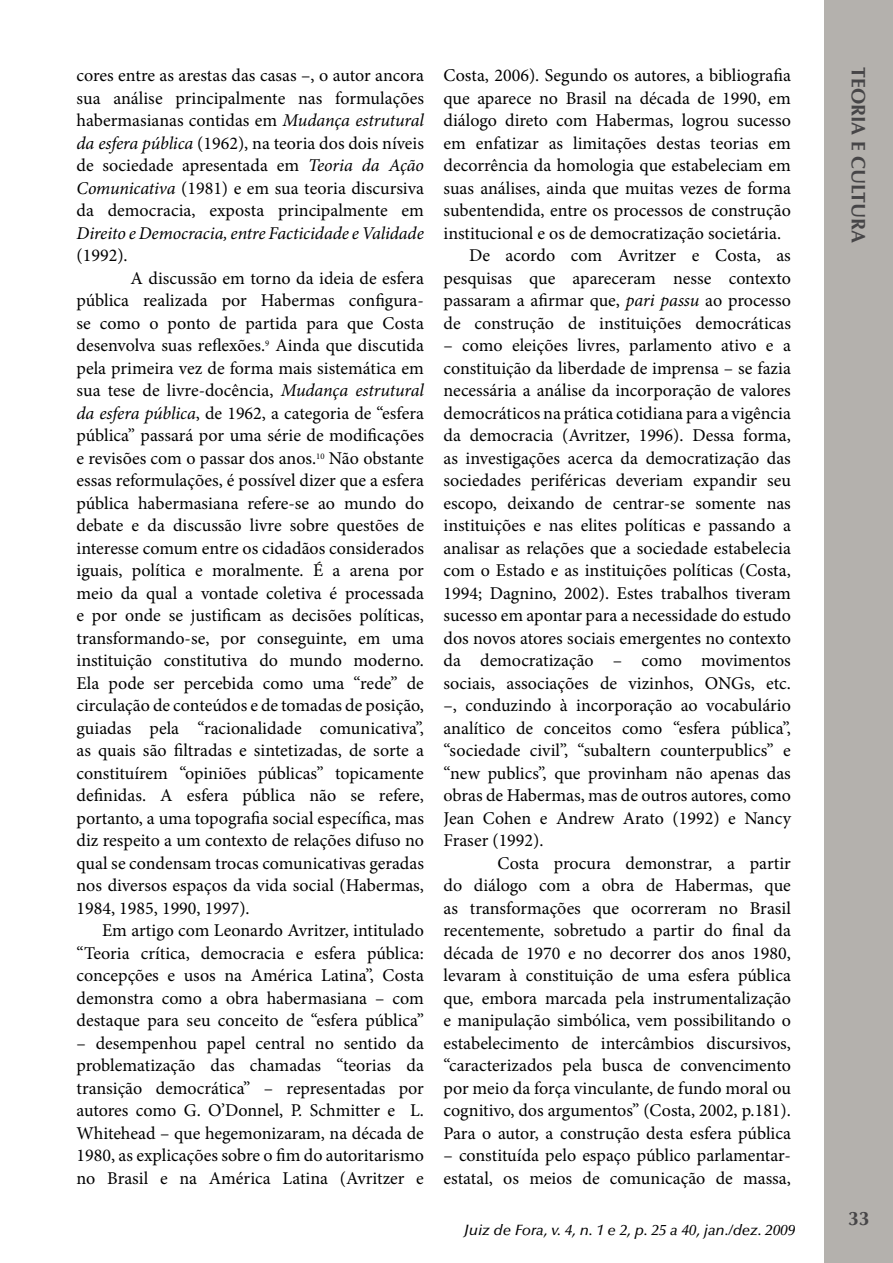
<style>
.page{position:relative;width:893px;height:1263px;background:#fff}
.page>*{position:absolute;margin:0;border:0;box-sizing:border-box;transform-origin:0 0}
.t1{font:700 19.5px "Optima LT Std";color:#464547}
.t2{font:18px/22.5px "Minion Pro";color:#000;text-align:justify}
.t3{font:italic 18px "Minion Pro";letter-spacing:-.005em;color:#000}
.t4{font:italic 500 15px "Optima LT Std";color:#000}
.s1{font-style:italic}
</style>
<div class="page">
<div style="left:825px;top:0;width:68px;height:1263px;background:#b4b1ad"></div>
<p class="t2" style="left:77px;top:64px;width:349px">cores entre as arestas das casas –, o autor ancora sua análise principalmente nas formulações habermasianas contidas em <span class="s1">Mudança estrutural da esfera pública</span> (1962), na teoria dos dois níveis de sociedade apresentada em <span class="s1">Teoria da Ação Comunicativa</span> (1981) e em sua teoria discursiva da democracia, exposta principalmente em</p>
<p class="t3" style="left:77px;top:221px;width:349px">Direito e Democracia, entre Facticidade e Validade</p>
<p class="t2" style="left:77px;top:244px;width:53px">(1992).</p>
<p class="t2" style="left:77px;top:267px;width:349px;text-indent:54px">A discussão em torno da ideia de esfera pública realizada por Habermas configura&shy;se como o ponto de partida para que Costa desenvolva suas reflexões.<sup>9</sup> Ainda que discutida pela primeira vez de forma mais sistemática em sua tese de livre-docência, <span class="s1">Mudança estrutural da esfera pública</span>, de 1962, a categoria de “esfera pública” passará por uma série de modificações e revisões com o passar dos anos.<sup>10</sup> Não obstante essas reformulações, é possível dizer que a esfera pública habermasiana refere-se ao mundo do debate e da discussão livre sobre questões de interesse comum entre os cidadãos considerados iguais, política e moralmente. É a arena por meio da qual a vontade coletiva é processada e por onde se justificam as decisões políticas, transformando-se, por conseguinte, em uma instituição constitutiva do mundo moderno.<br>Ela pode ser percebida como uma “rede” de circulação de conteúdos e de tomadas de posição, guiadas pela “racionalidade comunicativa”, as quais são filtradas e sintetizadas, de sorte a constituírem “opiniões públicas” topicamente definidas. A esfera pública não se refere, portanto, a uma topografia social específica, mas diz respeito a um contexto de relações difuso no qual se condensam trocas comunicativas geradas nos diversos espaços da vida social (Habermas, 1984, 1985, 1990, 1997).</p>
<p class="t2" style="left:77px;top:919px;width:349px;text-indent:26px">Em artigo com Leonardo Avritzer, intitulado “Teoria crítica, democracia e esfera pública: concepções e usos na América Latina”, Costa demonstra como a obra habermasiana – com destaque para seu conceito de “esfera pública”</p>
<p class="t2" style="left:77px;top:1032px;width:349px">– desempenhou papel central no sentido da problematização das chamadas “teorias da transição democrática” – representadas por autores como G. O’Donnel, P. Schmitter e L.<br>Whitehead – que hegemonizaram, na década de 1980, as explicações sobre o fim do autoritarismo no Brasil e na América Latina (Avritzer e</p>
<p class="t2" style="left:443px;top:64px;width:349px">Costa, 2006). Segundo os autores, a bibliografia</p>
<p class="t2" style="left:443px;top:87px;width:349px">que aparece no Brasil na década de 1990, em</p>
<p class="t2" style="left:443px;top:109px;width:349px">diálogo direto com Habermas, logrou sucesso</p>
<p class="t2" style="left:443px;top:132px;width:349px">em enfatizar as limitações destas teorias em</p>
<p class="t2" style="left:443px;top:154px;width:349px">decorrência da homologia que estabeleciam em</p>
<p class="t2" style="left:443px;top:177px;width:349px">suas análises, ainda que muitas vezes de forma</p>
<p class="t2" style="left:443px;top:199px;width:349px">subentendida, entre os processos de construção</p>
<p class="t2" style="left:443px;top:222px;width:339px">institucional e os de democratização societária.</p>
<p class="t2" style="left:469px;top:244px;width:323px">De acordo com Avritzer e Costa, as</p>
<p class="t2" style="left:443px;top:267px;width:349px">pesquisas que apareceram nesse contexto</p>
<p class="t2" style="left:443px;top:289px;width:349px">passaram a afirmar que, <span class="s1">pari passu</span> ao processo</p>
<p class="t2" style="left:443px;top:312px;width:349px">de construção de instituições democráticas</p>
<p class="t2" style="left:443px;top:334px;width:349px">– como eleições livres, parlamento ativo e a constituição da liberdade de imprensa – se fazia necessária a análise da incorporação de valores democráticos na prática cotidiana para a vigência da democracia (Avritzer, 1996). Dessa forma, as investigações acerca da democratização das sociedades periféricas deveriam expandir seu escopo, deixando de centrar-se somente nas instituições e nas elites políticas e passando a analisar as relações que a sociedade estabelecia com o Estado e as instituições políticas (Costa, 1994; Dagnino, 2002). Estes trabalhos tiveram sucesso em apontar para a necessidade do estudo dos novos atores sociais emergentes no contexto da democratização – como movimentos sociais, associações de vizinhos, ONGs, etc. –, conduzindo à incorporação ao vocabulário analítico de conceitos como “esfera pública”, “sociedade civil”, “subaltern counterpublics” e “new publics”, que provinham não apenas das obras de Habermas, mas de outros autores, como Jean Cohen e Andrew Arato (1992) e Nancy Fraser (1992).</p>
<p class="t2" style="left:443px;top:852px;width:349px;text-indent:54px">Costa procura demonstrar, a partir do diálogo com a obra de Habermas, que as transformações que ocorreram no Brasil recentemente, sobretudo a partir do final da década de 1970 e no decorrer dos anos 1980, levaram à constituição de uma esfera pública que, embora marcada pela instrumentalização e manipulação simbólica, vem possibilitando o estabelecimento de intercâmbios discursivos, “caracterizados pela busca de convencimento por meio da força vinculante, de fundo moral ou cognitivo, dos argumentos” (Costa, 2002, p.181).<br>Para o autor, a construção desta esfera pública</p>
<p class="t2" style="left:443px;top:1144px;width:349px">– constituída pelo espaço público parlamentar&shy;estatal, os meios de comunicação de massa,</p>
<p class="t4" style="left:464px;top:1221px;width:333px">Juiz de Fora, v. 4, n. 1 e 2, p. 25 a 40, jan./dez. 2009</p>
<p class="t1" style="left:870px;top:67px;width:178px;rotate:90deg">TEORIA E CULTURA</p>
<p class="t1" style="left:848px;top:1207px;width:23px">33</p>
</div>
